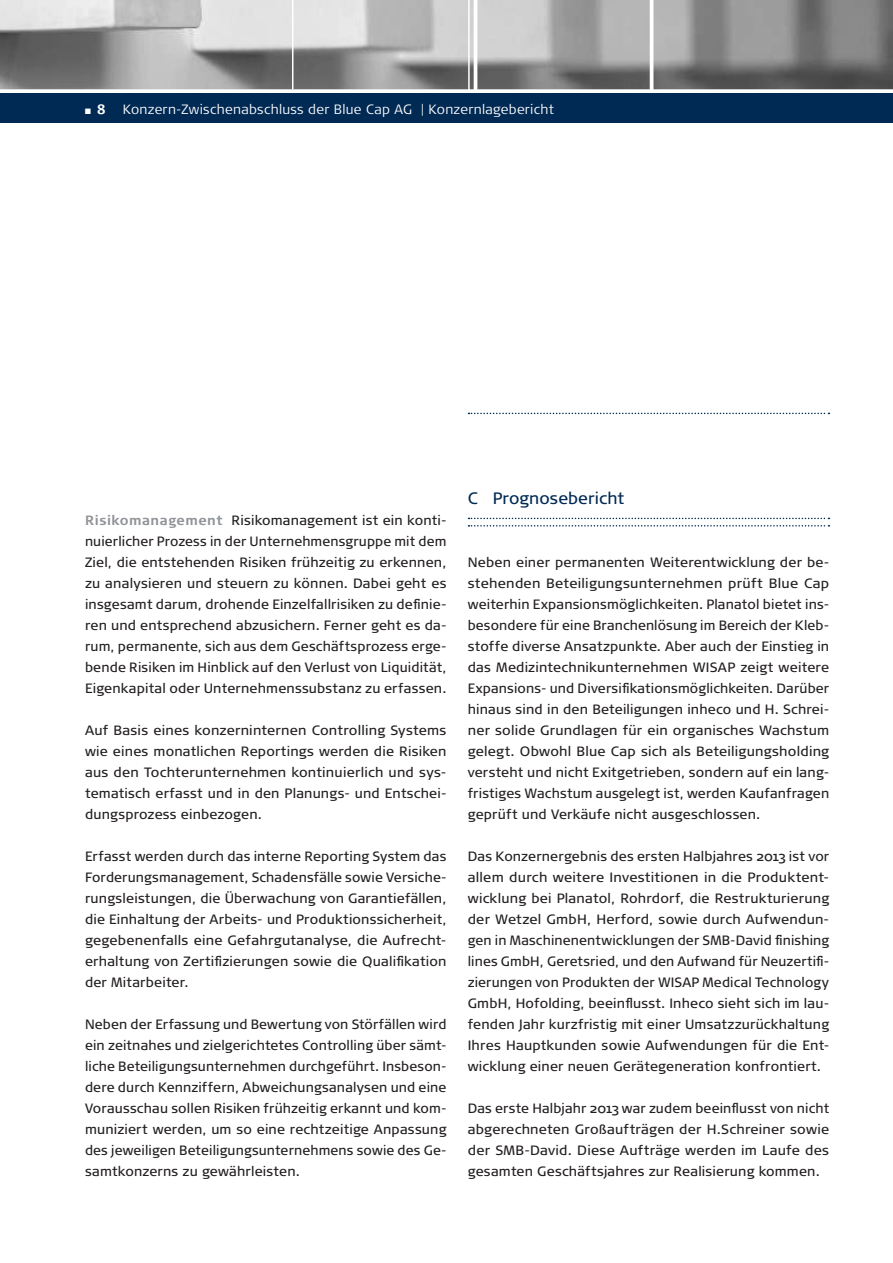
<style>
.page{position:relative;width:893px;height:1263px;background:#fff}
.page>*{position:absolute;margin:0;border:0;box-sizing:border-box;transform-origin:0 0}
.t1{font:16.5px "Signa Normal";letter-spacing:.005em;color:#002954}
.t2{font:13.5px/21px "Signa Normal";letter-spacing:.015em;color:#231f20;text-align:justify}
.t3{font:300 13.5px "Signa Column";letter-spacing:.02em;color:#fff}
.t4{font:700 13.5px "Signa Column";color:#fff}
.s1{font-weight:700;color:#909498}
</style>
<div class="page">
<img style="left:0;top:0;width:893px;height:89px">
<hr style="left:474px;top:0;width:3px;height:91px;background:#fff">
<hr style="left:468px;top:0;width:2px;height:91px;background:#fff">
<hr style="left:650px;top:0;width:3px;height:91px;background:#fff">
<hr style="left:292px;top:0;width:1px;height:89px;background:#fff">
<div style="left:0;top:94px;width:893px;height:29px;background:#002954"></div>
<svg style="left:468px;top:413px;width:361px;height:1px"></svg>
<svg style="left:468px;top:518px;width:361px;height:1px"></svg>
<svg style="left:468px;top:525px;width:361px;height:2px"></svg>
<p class="t4" style="left:97px;top:101px;width:10px">8</p>
<p class="t3" style="left:123px;top:101px;width:433px">Konzern-Zwischenabschluss der Blue Cap AG | Konzernlagebericht</p>
<p class="t2" style="left:85px;top:510px;width:363px"><span class="s1">Risikomanagement</span> Risikomanagement ist ein konti&shy;nuierlicher Prozess in der Unternehmensgruppe mit dem Ziel, die entstehenden Risiken frühzeitig zu erkennen, zu analysieren und steuern zu können. Dabei geht es insgesamt darum, drohende Einzelfallrisiken zu definie&shy;ren und entsprechend abzusichern. Ferner geht es da&shy;rum, permanente, sich aus dem Geschäftsprozess erge&shy;bende Risiken im Hinblick auf den Verlust von Liquidität, Eigenkapital oder Unternehmenssubstanz zu erfassen.</p>
<p class="t2" style="left:85px;top:720px;width:363px">Auf Basis eines konzerninternen Controlling Systems wie eines monatlichen Reportings werden die Risiken aus den Tochterunternehmen kontinuierlich und sys&shy;tematisch erfasst und in den Planungs- und Entschei&shy;dungsprozess einbezogen.</p>
<p class="t2" style="left:85px;top:846px;width:363px">Erfasst werden durch das interne Reporting System das Forderungsmanagement, Schadensfälle sowie Versiche&shy;rungsleistungen, die Überwachung von Garantiefällen, die Einhaltung der Arbeits- und Produktionssicherheit, gegebenenfalls eine Gefahrgutanalyse, die Aufrecht&shy;erhaltung von Zertifizierungen sowie die Qualifikation der Mitarbeiter.</p>
<p class="t2" style="left:85px;top:1014px;width:363px">Neben der Erfassung und Bewertung von Störfällen wird ein zeitnahes und zielgerichtetes Controlling über sämt&shy;liche Beteiligungsunternehmen durchgeführt. Insbeson&shy;dere durch Kennziffern, Abweichungsanalysen und eine Vorausschau sollen Risiken frühzeitig erkannt und kom&shy;muniziert werden, um so eine rechtzeitige Anpassung des jeweiligen Beteiligungsunternehmens sowie des Ge&shy;samtkonzerns zu gewährleisten.</p>
<p class="t1" style="left:468px;top:489px;width:158px">C Prognosebericht</p>
<p class="t2" style="left:468px;top:552px;width:363px">Neben einer permanenten Weiterentwicklung der be&shy;stehenden Beteiligungsunternehmen prüft Blue Cap weiterhin Expansionsmöglichkeiten. Planatol bietet ins&shy;besondere für eine Branchenlösung im Bereich der Kleb&shy;stoffe diverse Ansatzpunkte. Aber auch der Einstieg in das Medizintechnikunternehmen WISAP zeigt weitere Expansions- und Diversifikationsmöglichkeiten. Darüber hinaus sind in den Beteiligungen inheco und H. Schrei&shy;ner solide Grundlagen für ein organisches Wachstum gelegt. Obwohl Blue Cap sich als Beteiligungsholding versteht und nicht Exitgetrieben, sondern auf ein lang&shy;fristiges Wachstum ausgelegt ist, werden Kaufanfragen geprüft und Verkäufe nicht ausgeschlossen.</p>
<p class="t2" style="left:468px;top:846px;width:363px">Das Konzernergebnis des ersten Halbjahres 2013 ist vor allem durch weitere Investitionen in die Produktent&shy;wicklung bei Planatol, Rohrdorf, die Restrukturierung der Wetzel GmbH, Herford, sowie durch Aufwendun&shy;gen in Maschinenentwicklungen der SMB-David finishing lines GmbH, Geretsried, und den Aufwand für Neuzertifi&shy;zierungen von Produkten der WISAP Medical Technology GmbH, Hofolding, beeinflusst. Inheco sieht sich im lau&shy;fenden Jahr kurzfristig mit einer Umsatzzurückhaltung Ihres Hauptkunden sowie Aufwendungen für die Ent&shy;wicklung einer neuen Gerätegeneration konfrontiert.</p>
<p class="t2" style="left:468px;top:1098px;width:363px">Das erste Halbjahr 2013 war zudem beeinflusst von nicht abgerechneten Großaufträgen der H.Schreiner sowie der SMB-David. Diese Aufträge werden im Laufe des gesamten Geschäftsjahres zur Realisierung kommen.</p>
</div>
